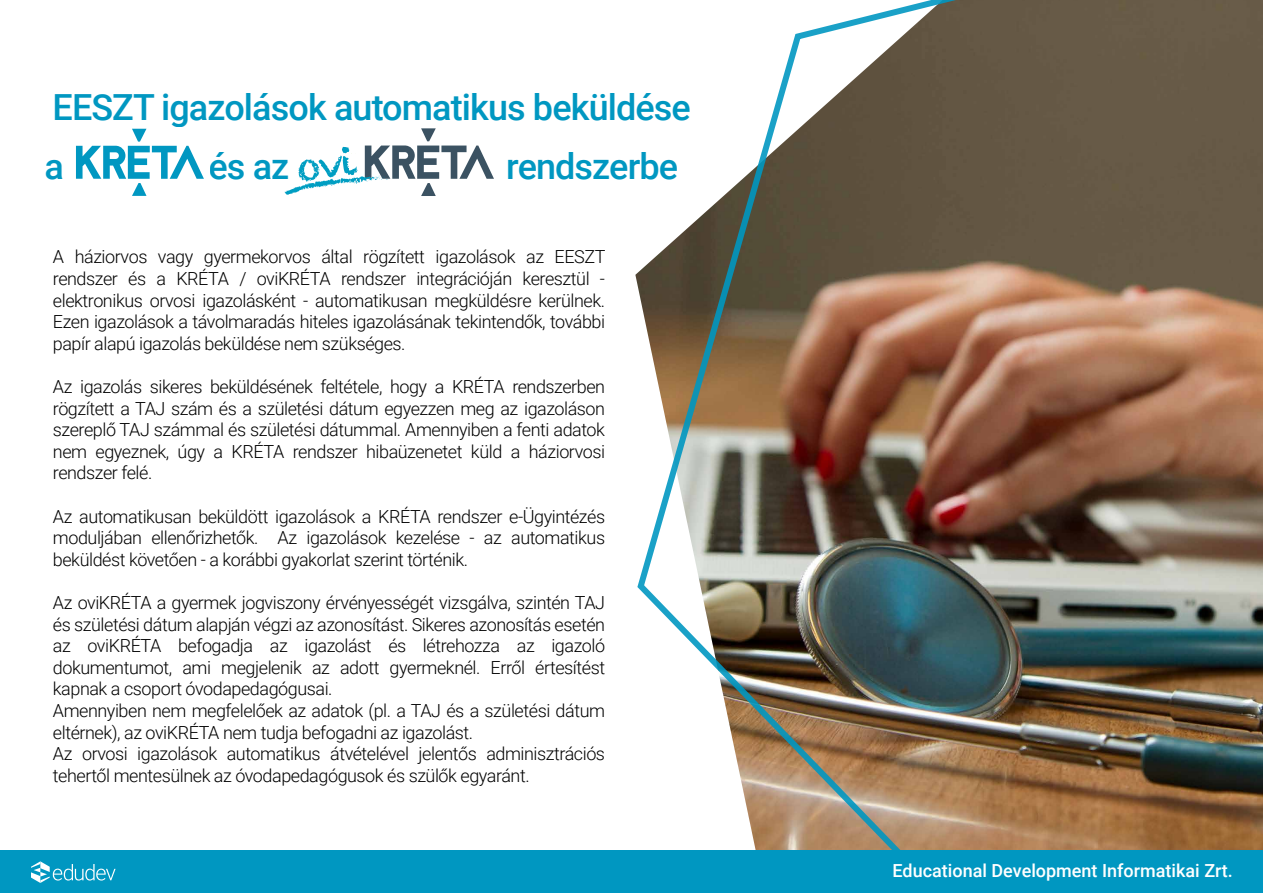
<style>
.page{position:relative;width:1263px;height:893px;background:#fff}
.page>*{position:absolute;margin:0;border:0;box-sizing:border-box;transform-origin:0 0}
.t1{font:500 36px/58.5px "Roboto";letter-spacing:-.025em;color:#0097c1}
.t2{font:300 18px/21.6px "Roboto";letter-spacing:-.025em;color:#000;text-align:justify}
.t3{font:500 18px "Roboto";color:#fff}
</style>
<div class="page">
<svg style="left:284px;top:128px;width:210px;height:68px"></svg>
<img style="left:637px;top:0;width:626px;height:850px">
<div style="left:0;top:850px;width:1263px;height:43px;background:#0097c1"></div>
<svg style="left:31px;top:861px;width:85px;height:22px"></svg>
<svg style="left:76px;top:129px;width:128px;height:67px"></svg>
<h1 class="t1" style="left:45px;top:77px;width:648px">EESZT igazolások automatikus beküldése a KRÉTA és az</h1>
<h1 class="t1" style="left:506px;top:135px;width:173px">rendszerbe</h1>
<p class="t2" style="left:53px;top:246px;width:554px">A háziorvos vagy gyermekorvos által rögzített igazolások az EESZT rendszer és a KRÉTA / oviKRÉTA rendszer integrációján keresztül - elektronikus orvosi igazolásként - automatikusan megküldésre kerülnek.<br>Ezen igazolások a távolmaradás hiteles igazolásának tekintendők, további papír alapú igazolás beküldése nem szükséges.</p>
<p class="t2" style="left:53px;top:375px;width:554px">Az igazolás sikeres beküldésének feltétele, hogy a KRÉTA rendszerben rögzített a TAJ szám és a születési dátum egyezzen meg az igazoláson szereplő TAJ számmal és születési dátummal. Amennyiben a fenti adatok nem egyeznek, úgy a KRÉTA rendszer hibaüzenetet küld a háziorvosi rendszer felé.</p>
<p class="t2" style="left:53px;top:505px;width:554px">Az automatikusan beküldött igazolások a KRÉTA rendszer e-Ügyintézés moduljában ellenőrizhetők. Az igazolások kezelése - az automatikus beküldést követően - a korábbi gyakorlat szerint történik.</p>
<p class="t2" style="left:53px;top:591px;width:554px;text-align:left">Az oviKRÉTA a gyermek jogviszony érvényességét vizsgálva, szintén TAJ és születési dátum alapján végzi az azonosítást. Sikeres azonosítás esetén az oviKRÉTA befogadja az igazolást és létrehozza az igazoló dokumentumot, ami megjelenik az adott gyermeknél. Erről értesítést kapnak a csoport óvodapedagógusai.<br>Amennyiben nem megfelelőek az adatok (pl. a TAJ és a születési dátum eltérnek), az oviKRÉTA nem tudja befogadni az igazolást.<br>Az orvosi igazolások automatikus átvételével jelentős adminisztrációs tehertől mentesülnek az óvodapedagógusok és szülők egyaránt.</p>
<p class="t3" style="left:892px;top:858px;width:342px">Educational Development Informatikai Zrt.</p>
</div>
